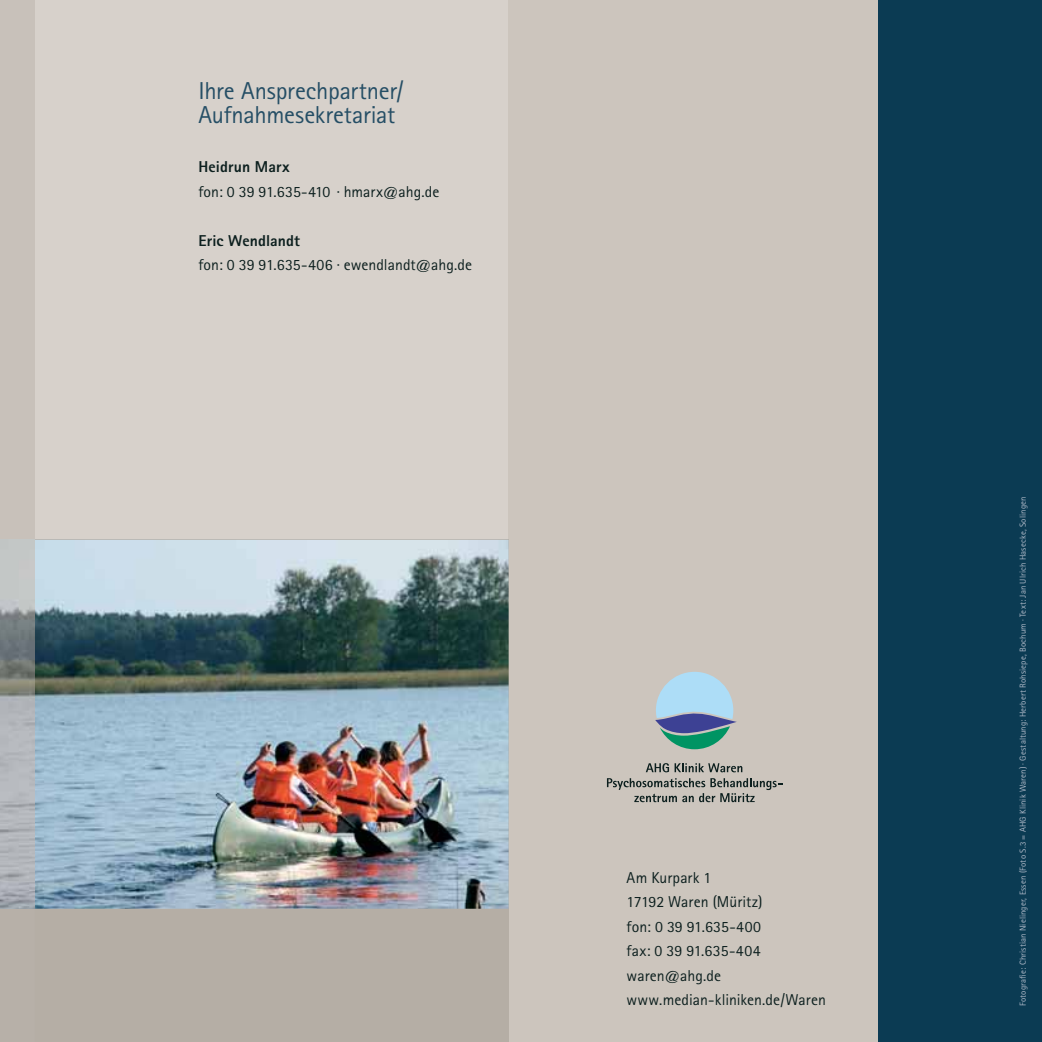
<style>
.page{position:relative;width:1042px;height:1042px;background:#fff}
.page>*{position:absolute;margin:0;border:0;box-sizing:border-box;transform-origin:0 0}
.t1{font:24.5px/24.5px "Agfa Rotis Sans Serif";letter-spacing:-.01em;color:#254e65}
.t2{font:15.75px/24.5px "Agfa Rotis Sans Serif";color:#0c1f1e}
.t3{font:800 15.75px "Agfa Rotis Sans Serif";letter-spacing:.01em;color:#0c1f1e}
.t4{font:8.75px "Agfa Rotis Sans Serif";letter-spacing:.015em;color:#afb9c8}
</style>
<div class="page">
<div style="left:0;top:0;width:1042px;height:637px;background:#d7d1cb"></div>
<div style="left:508px;top:0;width:456px;height:1042px;background:#ccc5bd"></div>
<div style="left:0;top:540px;width:508px;height:502px;background:#b5aea5"></div>
<img style="left:0;top:540px;width:508px;height:368px">
<div style="left:878px;top:0;width:164px;height:1042px;background:#0b3b53"></div>
<svg style="left:607px;top:778px;width:175px;height:24px"></svg>
<svg style="left:646px;top:763px;width:96px;height:9px"></svg>
<svg style="left:655px;top:672px;width:82px;height:77px"></svg>
<div style="left:0;top:0;width:35px;height:540px;background:#c8c1ba"></div>
<h1 class="t1" style="left:198px;top:80px;width:207px">Ihre Ansprechpartner/<br>Aufnahmesekretariat</h1>
<p class="t3" style="left:198px;top:161px;width:93px">Heidrun Marx</p>
<p class="t2" style="left:198px;top:181px;width:242px">fon: 0 39 91.635-410 · hmarx@ahg.de</p>
<p class="t3" style="left:198px;top:234px;width:103px">Eric Wendlandt</p>
<p class="t2" style="left:198px;top:254px;width:275px">fon: 0 39 91.635-406 · ewendlandt@ahg.de</p>
<p class="t2" style="left:626px;top:867px;width:201px">Am Kurpark 1<br>17192 Waren (Müritz)<br>fon: 0 39 91.635-400<br>fax: 0 39 91.635-404 waren@ahg.de www.median-kliniken.de/Waren</p>
<p class="t4" style="left:1019px;top:1006px;width:511px;rotate:-90deg">Fotografie: Christian Nielinger, Essen (Foto S.3 = AHG Klinik Waren) · Gestaltung: Herbert Rohsiepe, Bochum · Text: Jan Ulrich Hasecke, Solingen</p>
</div>
